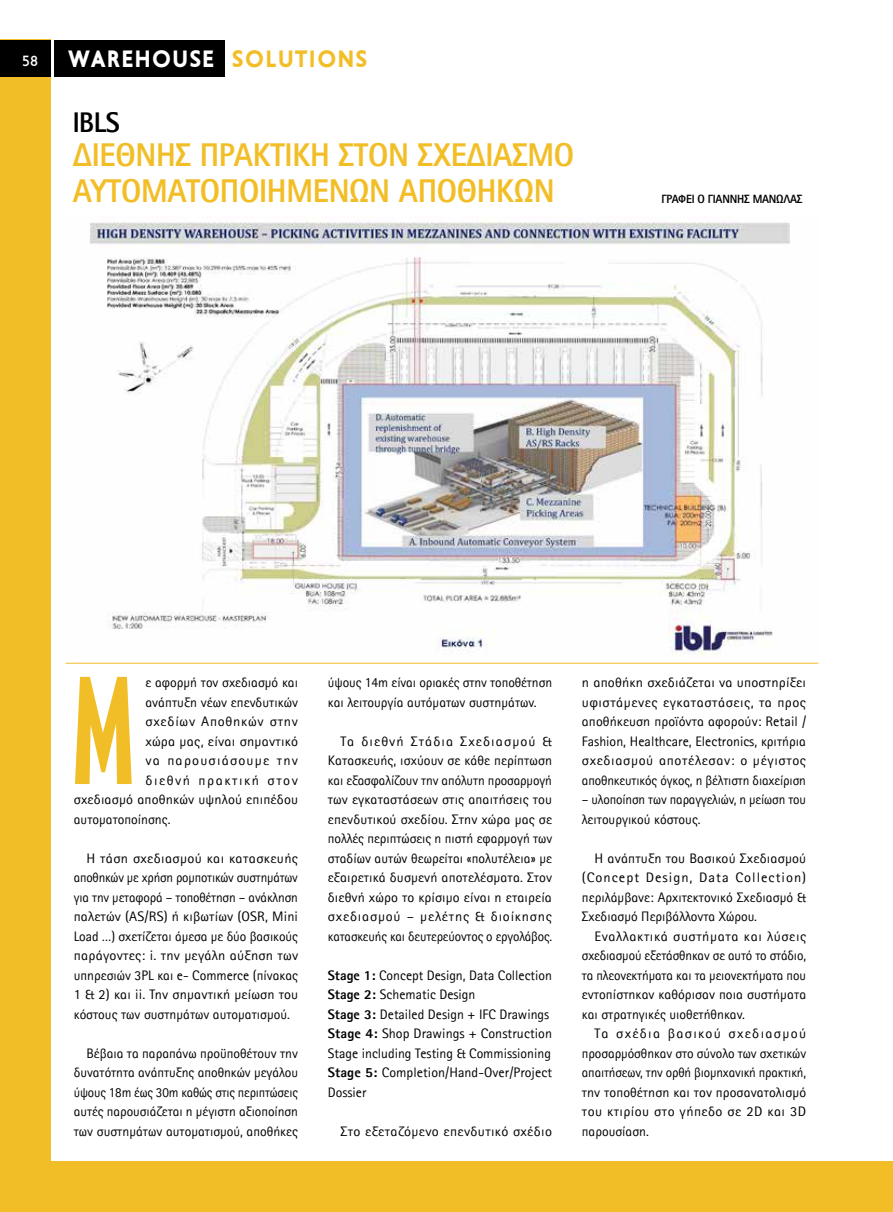
<style>
.page{position:relative;width:893px;height:1212px;background:#fff}
.page>*{position:absolute;margin:0;border:0;box-sizing:border-box;transform-origin:0 0}
.t1{font:153.3px "CF Eteocles";color:#f2be28}
.t2{font:800 33px/36px "Rotis Sans Hel";letter-spacing:-.01em;color:#f2be28;scale:.95 1}
.t3{font:800 28.5px "Rotis Sans Hel";color:#000;scale:.95 1}
.t4{font:24px "PF Transport S Caps Os F Black";letter-spacing:.06em;color:#fff;scale:.95 1}
.t5{font:500 15px "PF Transport";color:#fff;scale:.95 1}
.t6{font:13.8px/19.5px "Rotis Sans Hel";color:#000;text-align:justify;scale:1.05 1}
.t7{font:13.8px/19.5px "Rotis Sans Hel";color:#000}
.t8{font:13.8px/19.5px "Rotis Sans Hel";color:#000;text-align:justify;scale:1.04 1}
.t9{font:13.8px "Rotis Sans Hel";letter-spacing:.02em;color:#000;scale:1.05 1}
.t10{font:13.8px "Rotis Sans Hel";letter-spacing:.05em;color:#000;scale:1.05 1}
.t11{font:13.8px "Rotis Sans Hel";letter-spacing:.085em;color:#000;scale:1.05 1}
.t12{font:13.8px "Rotis Sans Hel";letter-spacing:.105em;color:#000;scale:1.05 1}
.t13{font:800 12px "Rotis Sans Hel";letter-spacing:-.02em;color:#000;scale:.95 1}
.s1{color:#f2be28}
.s2{font-weight:800}
</style>
<div class="page">
<div style="left:47px;top:1161px;width:846px;height:51px;background:#f2be28"></div>
<div style="left:0;top:40px;width:51px;height:1172px;background:#f2be28"></div>
<div style="left:0;top:40px;width:225px;height:37px;background:#000"></div>
<hr style="left:51px;top:37px;width:3px;height:42px;background:#fff">
<hr style="left:65px;top:663px;width:753px;height:1px;background:#f2be28">
<img style="left:90px;top:222px;width:700px;height:435px">
<p class="t5" style="left:22px;top:53px;width:18px">58</p>
<h3 class="t4" style="left:68px;top:45px;width:316px">WAREHOUSE <span class="s1">SOLUTIONS</span></h3>
<h3 class="t3" style="left:73px;top:113px;width:51px">IBLS</h3>
<h2 class="t2" style="left:73px;top:141px;width:529px">ΔΙΕΘΝΗΣ ΠΡΑΚΤΙΚΗ ΣΤΟΝ ΣΧΕΔΙΑΣΜΟ<br>ΑΥΤΟΜΑΤΟΠΟΙΗΜΕΝΩΝ ΑΠΟΘΗΚΩΝ</h2>
<p class="t13" style="left:661px;top:195px;width:150px">ΓΡΑΦEI Ο ΓΙΑΝΝΗΣ ΜΑΝΩΛΑΣ</p>
<h1 class="t1" style="left:73px;top:675px;width:63px">M</h1>
<p class="t7" style="left:145px;top:674px;width:154px">ε αφορμή τον σχεδιασμό και</p>
<p class="t7" style="left:145px;top:694px;width:154px">ανάπτυξη νέων επενδυτικών</p>
<p class="t10" style="left:145px;top:717px;width:147px">σχεδίων Αποθηκών στην</p>
<p class="t6" style="left:145px;top:733px;width:147px">χώρα μας, είναι σημαντικό</p>
<p class="t11" style="left:145px;top:756px;width:147px">να παρουσιάσουμε την</p>
<p class="t12" style="left:145px;top:775px;width:147px">διεθνή πρακτική στον</p>
<p class="t8" style="left:74px;top:791px;width:217px">σχεδιασμό αποθηκών υψηλού επιπέδου</p>
<p class="t7" style="left:74px;top:811px;width:98px">αυτοματοποίησης.</p>
<p class="t6" style="left:74px;top:850px;width:215px;text-indent:13px">Η τάση σχεδιασμού και κατασκευής αποθηκών με χρήση ρομποτικών συστημάτων για την μεταφορά – τοποθέτηση – ανάκληση παλετών (AS/RS) ή κιβωτίων (OSR, Mini Load …) σχετίζεται άμεσα με δύο βασικούς παράγοντες: i. την μεγάλη αύξηση των υπηρεσιών 3PL και e- Commerce (πίνακας 1 &amp; 2) και ii. Την σημαντική μείωση του κόστους των συστημάτων αυτοματισμού.</p>
<p class="t7" style="left:74px;top:1045px;width:226px;text-align:justify;text-indent:13px">Βέβαια τα παραπάνω προϋποθέτουν την δυνατότητα ανάπτυξης αποθηκών μεγάλου ύψους 18m έως 30m καθώς στις περιπτώσεις αυτές παρουσιάζεται η μέγιστη αξιοποίηση των συστημάτων αυτοματισμού, αποθήκες</p>
<p class="t7" style="left:328px;top:674px;width:226px">ύψους 14m είναι οριακές στην τοποθέτηση και λειτουργία αυτόματων συστημάτων.</p>
<p class="t6" style="left:328px;top:733px;width:215px;text-indent:13px">Τα διεθνή Στάδια Σχεδιασμού &amp; Κατασκευής, ισχύουν σε κάθε περίπτωση και εξασφαλίζουν την απόλυτη προσαρμογή των εγκαταστάσεων στις απαιτήσεις του επενδυτικού σχεδίου. Στην χώρα μας σε πολλές περιπτώσεις η πιστή εφαρμογή των σταδίων αυτών θεωρείται «πολυτέλεια» με εξαιρετικά δυσμενή αποτελέσματα. Στον διεθνή χώρο το κρίσιμο είναι η εταιρεία σχεδιασμού – μελέτης &amp; διοίκησης κατασκευής και δευτερεύοντος ο εργολάβος.</p>
<p class="t7" style="left:328px;top:967px;width:226px"><span class="s2">Stage 1:</span> Concept Design, Data Collection <span class="s2">Stage 2:</span> Schematic Design<br><span class="s2">Stage 3:</span> Detailed Design + IFC Drawings <span class="s2">Stage 4:</span> Shop Drawings + Construction Stage including Testing &amp; Commissioning <span class="s2">Stage 5:</span> Completion/Hand-Over/Project Dossier</p>
<p class="t9" style="left:341px;top:1126px;width:203px">Στο εξεταζόμενο επενδυτικό σχέδιο</p>
<p class="t6" style="left:582px;top:674px;width:215px">η αποθήκη σχεδιάζεται να υποστηρίξει υφιστάμενες εγκαταστάσεις, τα προς αποθήκευση προϊόντα αφορούν: Retail / Fashion, Healthcare, Electronics, κριτήρια σχεδιασμού αποτέλεσαν: ο μέγιστος αποθηκευτικός όγκος, η βέλτιστη διαχείριση</p>
<p class="t7" style="left:582px;top:791px;width:226px">– υλοποίηση των παραγγελιών, η μείωση του λειτουργικού κόστους.</p>
<p class="t8" style="left:582px;top:850px;width:217px;text-indent:13px">Η ανάπτυξη του Βασικού Σχεδιασμού (Concept Design, Data Collection) περιλάμβανε: Αρχιτεκτονικό Σχεδιασμό &amp; Σχεδιασμό Περιβάλλοντα Χώρου.</p>
<p class="t6" style="left:582px;top:928px;width:215px;text-indent:13px">Εναλλακτικά συστήματα και λύσεις σχεδιασμού εξετάσθηκαν σε αυτό το στάδιο, τα πλεονεκτήματα και τα μειονεκτήματα που εντοπίστηκαν καθόρισαν ποια συστήματα και στρατηγικές υιοθετήθηκαν.</p>
<p class="t6" style="left:582px;top:1025px;width:215px;text-indent:13px">Τα σχέδια βασικού σχεδιασμού προσαρμόσθηκαν στο σύνολο των σχετικών απαιτήσεων, την ορθή βιομηχανική πρακτική, την τοποθέτηση και τον προσανατολισμό του κτιρίου στο γήπεδο σε 2D και 3D παρουσίαση.</p>
</div>
